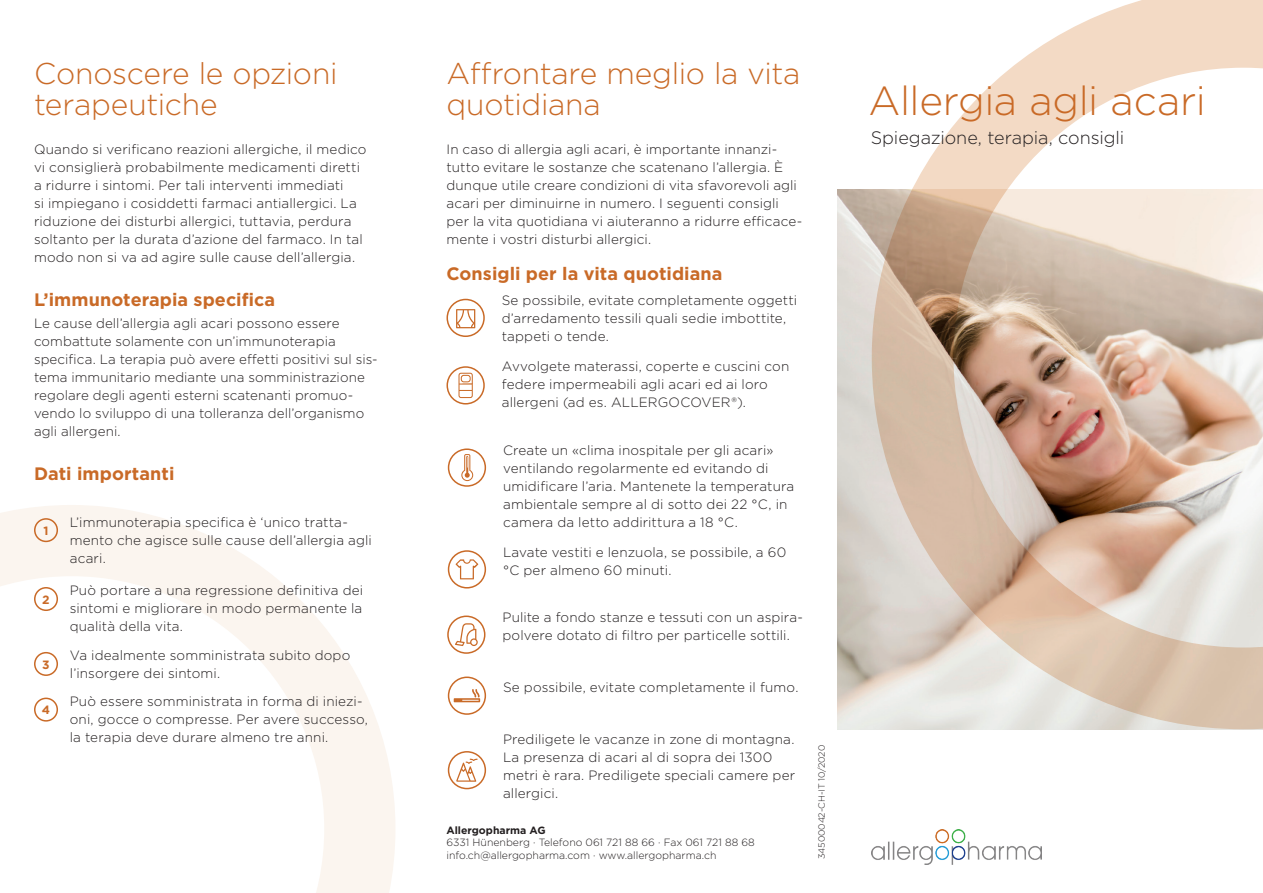
<style>
.page{position:relative;width:1263px;height:893px;background:#fff}
.page>*{position:absolute;margin:0;border:0;box-sizing:border-box;transform-origin:0 0}
.t1{font:300 40.5px "Gotham";letter-spacing:-.01em;color:#c96a27}
.t2{font:300 30px/31.5px "Gotham";letter-spacing:-.01em;color:#c96a27}
.t3{font:700 18px "Gotham";letter-spacing:.005em;color:#c96a27}
.t4{font:300 18px "Gotham";letter-spacing:-.005em;color:#231f20}
.t5{font:300 13.5px/18px "Gotham";letter-spacing:.01em;color:#231f20}
.t6{font:700 12px "Gotham";color:#c96a27}
.t7{font:300 10.5px/12.6px "Gotham";color:#231f20}
.t8{font:700 10.5px "Gotham";color:#231f20}
.t9{font:300 9px "Gotham";letter-spacing:-.01em;color:#231f20}
</style>
<div class="page">
<img style="left:838px;top:189px;width:34px;height:540px">
<img style="left:872px;top:830px;width:170px;height:34px">
<svg style="left:0;top:505px;width:395px;height:388px"></svg>
<svg style="left:872px;top:0;width:391px;height:729px"></svg>
<svg style="left:456px;top:309px;width:19px;height:19px"></svg>
<div style="left:446px;top:299px;width:39px;height:38px;border:2px solid #c96a27;border-radius:50%"></div>
<div style="left:446px;top:366px;width:39px;height:38px;border:2px solid #c96a27;border-radius:50%"></div>
<svg style="left:458px;top:373px;width:15px;height:25px"></svg>
<div style="left:448px;top:448px;width:38px;height:39px;border:2px solid #c96a27;border-radius:50%"></div>
<svg style="left:461px;top:454px;width:12px;height:27px"></svg>
<div style="left:448px;top:550px;width:38px;height:38px;border:2px solid #c96a27;border-radius:50%"></div>
<svg style="left:456px;top:559px;width:22px;height:20px"></svg>
<div style="left:447px;top:615px;width:38px;height:39px;border:2px solid #c96a27;border-radius:50%"></div>
<svg style="left:455px;top:623px;width:23px;height:23px"></svg>
<div style="left:448px;top:676px;width:38px;height:39px;border:2px solid #c96a27;border-radius:50%"></div>
<svg style="left:454px;top:698px;width:26px;height:4px"></svg>
<svg style="left:462px;top:689px;width:18px;height:12px"></svg>
<div style="left:448px;top:751px;width:38px;height:38px;border:2px solid #c96a27;border-radius:50%"></div>
<svg style="left:456px;top:759px;width:22px;height:23px"></svg>
<div style="left:34px;top:518px;width:24px;height:24px;border:2px solid #c96a27;border-radius:50%"></div>
<div style="left:34px;top:587px;width:24px;height:24px;border:2px solid #c96a27;border-radius:50%"></div>
<div style="left:34px;top:652px;width:24px;height:24px;border:2px solid #c96a27;border-radius:50%"></div>
<div style="left:34px;top:698px;width:24px;height:24px;border:2px solid #c96a27;border-radius:50%"></div>
<h2 class="t2" style="left:34px;top:56px;width:305px">Conoscere le opzioni terapeutiche</h2>
<p class="t5" style="left:34px;top:140px;width:334px">Quando si verificano reazioni allergiche, il medico vi consiglierà probabilmente medicamenti diretti a ridurre i sintomi. Per tali interventi immediati<br>si impiegano i cosiddetti farmaci antiallergici. La riduzione dei disturbi allergici, tuttavia, perdura soltanto per la durata d’azione del farmaco. In tal modo non si va ad agire sulle cause dell’allergia.</p>
<h3 class="t3" style="left:34px;top:288px;width:243px">L’immunoterapia specifica</h3>
<p class="t5" style="left:34px;top:314px;width:345px">Le cause dell’allergia agli acari possono essere combattute solamente con un’immunoterapia specifica. La terapia può avere effetti positivi sul sis&shy;tema immunitario mediante una somministrazione regolare degli agenti esterni scatenanti promuo&shy;vendo lo sviluppo di una tolleranza dell’organismo agli allergeni.</p>
<h3 class="t3" style="left:34px;top:462px;width:142px">Dati importanti</h3>
<p class="t6" style="left:43px;top:523px;width:7px">1</p>
<p class="t6" style="left:42px;top:592px;width:9px">2</p>
<p class="t6" style="left:42px;top:656px;width:9px">3</p>
<p class="t6" style="left:42px;top:702px;width:10px">4</p>
<p class="t5" style="left:70px;top:512px;width:304px">L’immunoterapia specifica è ‘unico tratta&shy;mento che agisce sulle cause dell’allergia agli acari.</p>
<p class="t5" style="left:70px;top:581px;width:295px;text-align:justify">Può portare a una regressione definitiva dei sintomi e migliorare in modo permanente la qualità della vita.</p>
<p class="t5" style="left:70px;top:646px;width:282px">Va idealmente somministrata subito dopo l’insorgere dei sintomi.</p>
<p class="t5" style="left:70px;top:692px;width:300px">Può essere somministrata in forma di iniezi&shy;oni, gocce o compresse. Per avere successo, la terapia deve durare almeno tre anni.</p>
<h2 class="t2" style="left:446px;top:56px;width:355px">Affrontare meglio la vita quotidiana</h2>
<p class="t5" style="left:446px;top:140px;width:357px">In caso di allergia agli acari, è importante innanzi&shy;tutto evitare le sostanze che scatenano l’allergia. È dunque utile creare condizioni di vita sfavorevoli agli acari per diminuirne in numero. I seguenti consigli per la vita quotidiana vi aiuteranno a ridurre efficace&shy;mente i vostri disturbi allergici.</p>
<h3 class="t3" style="left:446px;top:261px;width:277px">Consigli per la vita quotidiana</h3>
<p class="t5" style="left:502px;top:291px;width:297px">Se possibile, evitate completamente oggetti d’arredamento tessili quali sedie imbottite, tappeti o tende.</p>
<p class="t5" style="left:502px;top:357px;width:289px">Avvolgete materassi, coperte e cuscini con federe impermeabili agli acari ed ai loro allergeni (ad es. ALLERGOCOVER®).</p>
<p class="t5" style="left:503px;top:441px;width:293px">Create un «clima inospitale per gli acari» ventilando regolarmente ed evitando di umidificare l’aria. Mantenete la temperatura ambientale sempre al di sotto dei 22 °C, in camera da letto addirittura a 18 °C.</p>
<p class="t5" style="left:503px;top:543px;width:285px">Lavate vestiti e lenzuola, se possibile, a 60 °C per almeno 60 minuti.</p>
<p class="t5" style="left:502px;top:608px;width:302px">Pulite a fondo stanze e tessuti con un aspira&shy;polvere dotato di filtro per particelle sottili.</p>
<p class="t5" style="left:503px;top:678px;width:297px">Se possibile, evitate completamente il fumo.</p>
<p class="t5" style="left:503px;top:730px;width:294px">Prediligete le vacanze in zone di montagna.<br>La presenza di acari al di sopra dei 1300 metri è rara. Prediligete speciali camere per allergici.</p>
<p class="t8" style="left:446px;top:823px;width:101px">Allergopharma AG</p>
<p class="t7" style="left:446px;top:836px;width:310px">6331 Hünenberg · Telefono 061 721 88 66 · Fax 061 721 88 68 info.ch@allergopharma.com · www.allergopharma.ch</p>
<p class="t9" style="left:816px;top:859px;width:115px;rotate:-90deg">34500042-CH-IT 10/2020</p>
<h1 class="t1" style="left:868px;top:75px;width:339px">Allergia agli acari</h1>
<h3 class="t4" style="left:871px;top:126px;width:255px">Spiegazione, terapia, consigli</h3>
</div>
